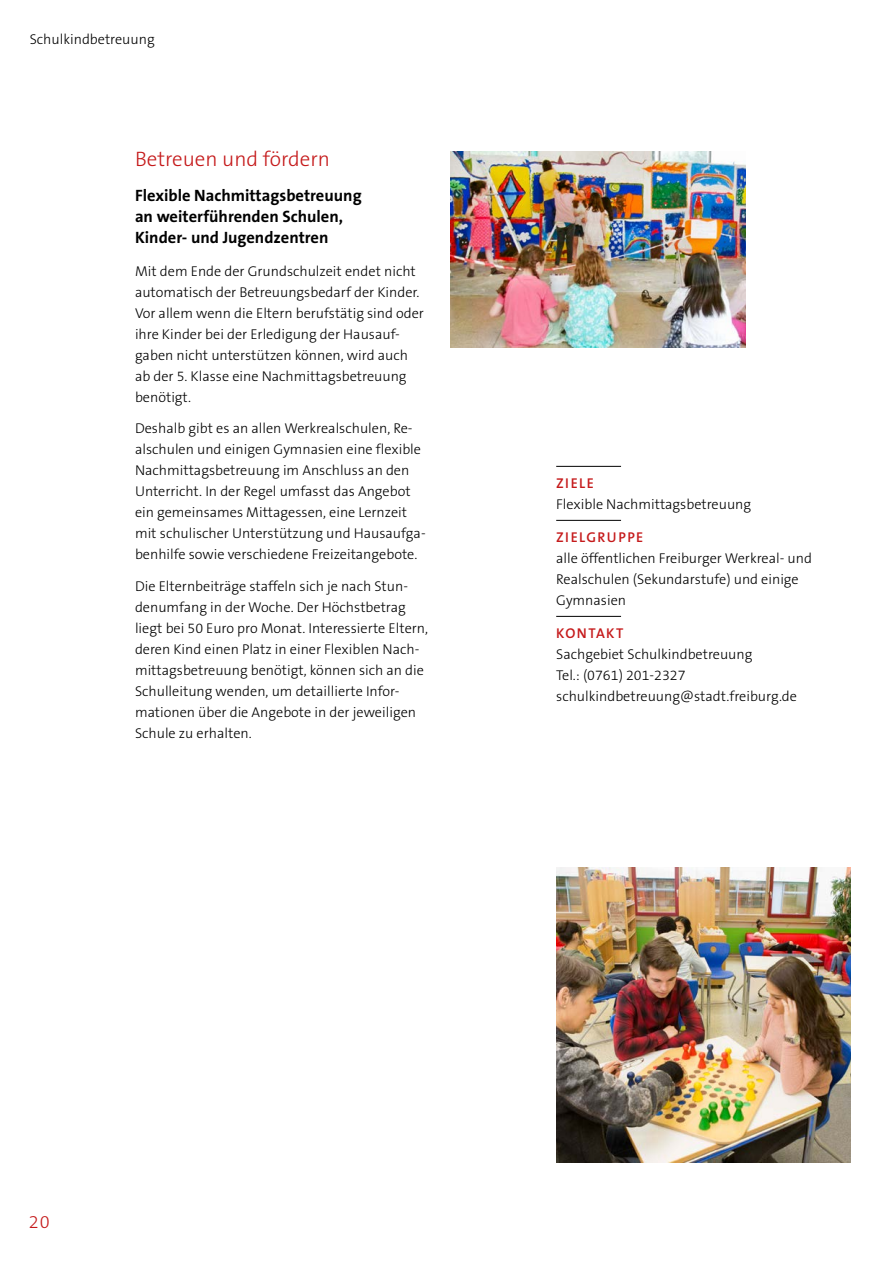
<style>
.page{position:relative;width:893px;height:1263px;background:#fff}
.page>*{position:absolute;margin:0;border:0;box-sizing:border-box;transform-origin:0 0}
.Head_3_rot{font:300 21px "The Sans CE B3";color:#c51a1b}
.t1{font:300 18.15px "The Sans CE B3";color:#c51a1b}
.Head_4_schwarz{font:700 16.5px/21px "The Sans CE B7";color:#000}
.Copy{font:300 14.25px/21px "The Sans CE B3";color:#000}
.Copy_Versal_rot{font:600 14.25px "The Sans CE B6";letter-spacing:.1em;color:#c51a1b}
</style>
<div class="page">
<hr style="left:556px;top:466px;width:65px;height:1px;background:#000">
<hr style="left:556px;top:520px;width:65px;height:1px;background:#000">
<hr style="left:556px;top:616px;width:65px;height:1px;background:#000">
<img style="left:451px;top:151px;width:294px;height:196px">
<img style="left:556px;top:867px;width:295px;height:295px">
<p class="Copy" style="left:30px;top:29px;width:126px">Schulkindbetreuung</p>
<h3 class="Head_3_rot" style="left:135px;top:147px;width:196px">Betreuen und fördern</h3>
<h4 class="Head_4_schwarz" style="left:135px;top:186px;width:228px">Flexible Nachmittagsbetreuung an weiterführenden Schulen,<br>Kinder- und Jugendzentren</h4>
<p class="Copy" style="left:135px;top:261px;width:290px">Mit dem Ende der Grundschulzeit endet nicht automatisch der Betreuungsbedarf der Kinder.<br>Vor allem wenn die Eltern berufstätig sind oder ihre Kinder bei der Erledigung der Hausauf&shy;gaben nicht unterstützen können, wird auch ab der 5. Klasse eine Nachmittagsbetreuung benötigt.</p>
<p class="Copy" style="left:135px;top:419px;width:292px">Deshalb gibt es an allen Werkrealschulen, Re&shy;alschulen und einigen Gymnasien eine flexible Nachmittagsbetreuung im Anschluss an den Unterricht. In der Regel umfasst das Angebot ein gemeinsames Mittagessen, eine Lernzeit mit schulischer Unterstützung und Hausaufga&shy;benhilfe sowie verschiedene Freizeitangebote.</p>
<p class="Copy" style="left:135px;top:576px;width:295px">Die Elternbeiträge staffeln sich je nach Stun&shy;denumfang in der Woche. Der Höchstbetrag liegt bei 50 Euro pro Monat. Interessierte Eltern, deren Kind einen Platz in einer Flexiblen Nach&shy;mittagsbetreuung benötigt, können sich an die Schulleitung wenden, um detaillierte Infor&shy;mationen über die Angebote in der jeweiligen Schule zu erhalten.</p>
<p class="Copy_Versal_rot" style="left:556px;top:475px;width:39px">ZIELE</p>
<p class="Copy" style="left:556px;top:494px;width:196px">Flexible Nachmittagsbetreuung</p>
<p class="Copy_Versal_rot" style="left:556px;top:529px;width:89px">ZIELGRUPPE</p>
<p class="Copy" style="left:556px;top:548px;width:257px">alle öffentlichen Freiburger Werkreal- und<br>Realschulen (Sekundarstufe) und einige<br>Gymnasien</p>
<p class="Copy_Versal_rot" style="left:556px;top:625px;width:69px">KONTAKT</p>
<p class="Copy" style="left:556px;top:644px;width:198px">Sachgebiet Schulkindbetreuung</p>
<p class="Copy" style="left:556px;top:665px;width:131px">Tel.: (0761) 201-2327</p>
<p class="Copy" style="left:556px;top:686px;width:242px">schulkindbetreuung@stadt.freiburg.de</p>
<p class="t1" style="left:29px;top:1212px;width:22px">20</p>
</div>
